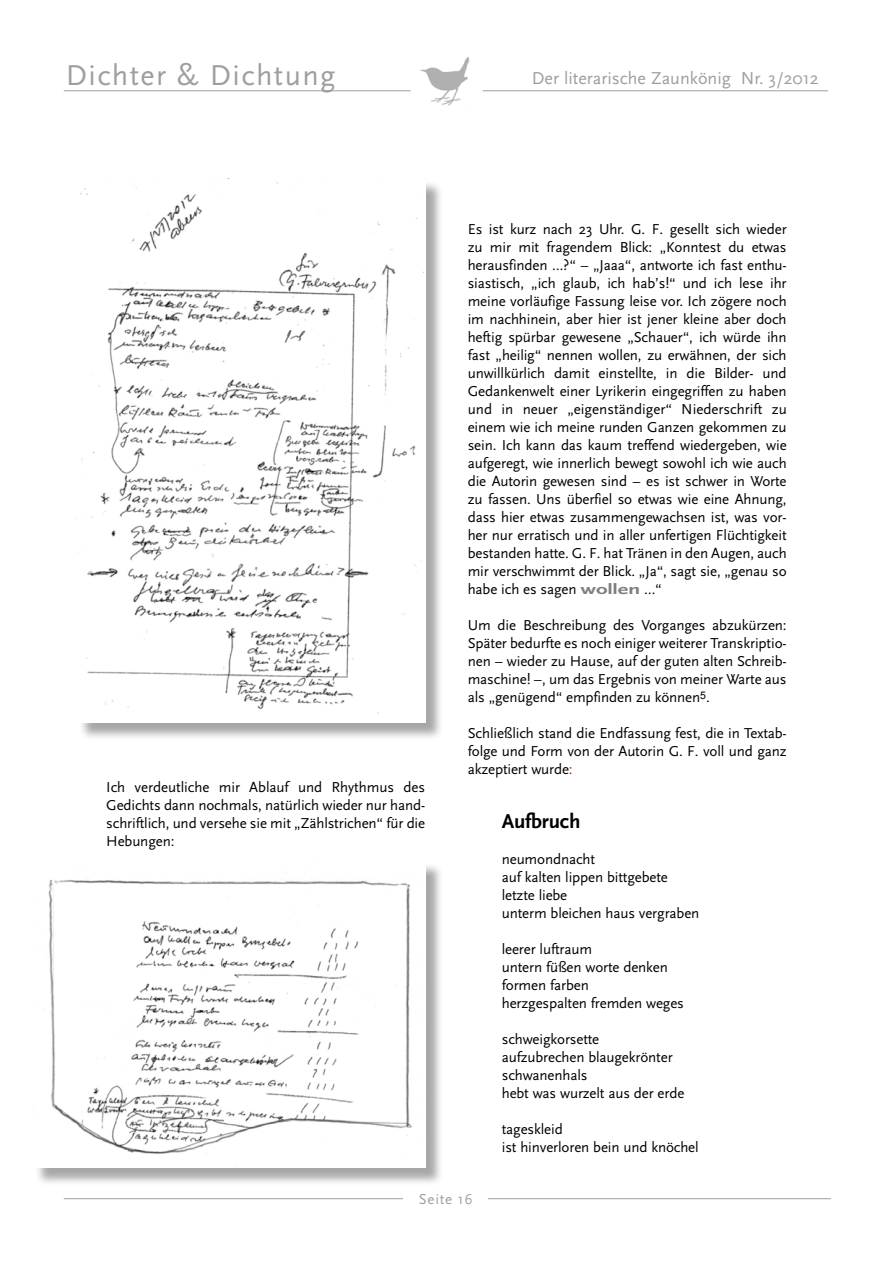
<style>
.page{position:relative;width:893px;height:1263px;background:#fff}
.page>*{position:absolute;margin:0;border:0;box-sizing:border-box;transform-origin:0 0}
.t1{font:30px "Scala Sans";letter-spacing:.05em;color:#9c9e9f}
.t2{font:700 21px "Scala Sans";letter-spacing:-.01em;color:#000}
.t3{font:18px "Scala Sans";color:#9c9e9f}
.t4{font:15px/18px "Scala Sans";letter-spacing:-.01em;color:#000;text-align:justify}
.t5{font:15px "Scala Sans";letter-spacing:.05em;color:#9c9e9f}
.s1{font-weight:700;color:#808080}
.s2{color:#930}
</style>
<div class="page">
<hr style="left:64px;top:91px;width:764px;height:1px;background:#9c9e9f">
<hr style="left:64px;top:1198px;width:767px;height:1px;background:#9c9e9f">
<div style="left:404px;top:1191px;width:84px;height:26px;background:#fff"></div>
<div style="left:78px;top:181px;width:366px;height:560px;background:#000;opacity:.35"></div>
<img style="left:76px;top:178px;width:349px;height:545px">
<div style="left:34px;top:862px;width:410px;height:324px;background:#000;opacity:.35"></div>
<img style="left:34px;top:860px;width:391px;height:307px">
<div style="left:409px;top:44px;width:75px;height:70px;background:#fff;border-radius:50%"></div>
<img style="left:420px;top:57px;width:50px;height:49px">
<div style="left:409px;top:44px;width:75px;height:70px;border:1px solid #fff;border-radius:50%"></div>
<h1 class="t1" style="left:66px;top:59px;width:271px">Dichter &amp; Dichtung</h1>
<p class="t3" style="left:532px;top:68px;width:289px">Der literarische Zaunkönig Nr. 3/2012</p>
<p class="t4" style="left:106px;top:778px;width:320px">Ich verdeutliche mir Ablauf und Rhythmus des Gedichts dann nochmals, natürlich wieder nur hand&shy;schriftlich, und versehe sie mit „Zählstrichen“ für die Hebungen:</p>
<p class="t4" style="left:468px;top:220px;width:321px">Es ist kurz nach 23 Uhr. G. F. gesellt sich wieder zu mir mit fragendem Blick: „Konntest du etwas herausfinden …?“ – „Jaaa“, antworte ich fast enthu&shy;siastisch, „ich glaub, ich hab’s!“ und ich lese ihr meine vorläufige Fassung leise vor. Ich zögere noch im nachhinein, aber hier ist jener kleine aber doch heftig spürbar gewesene „Schauer“, ich würde ihn fast „heilig“ nennen wollen, zu erwähnen, der sich unwillkürlich damit einstellte, in die Bilder- und Gedankenwelt einer Lyrikerin eingegriffen zu haben und in neuer „eigenständiger“ Niederschrift zu einem wie ich meine runden Ganzen gekommen zu sein. Ich kann das kaum treffend wiedergeben, wie aufgeregt, wie innerlich bewegt sowohl ich wie auch die Autorin gewesen sind – es ist schwer in Worte zu fassen. Uns überfiel so etwas wie eine Ahnung, dass hier etwas zusammengewachsen ist, was vor&shy;her nur erratisch und in aller unfertigen Flüchtigkeit bestanden hatte. G. F. hat Tränen in den Augen, auch mir verschwimmt der Blick. „Ja“, sagt sie, „genau so habe ich es sagen <span class="s1">wollen</span> …“</p>
<p class="t4" style="left:468px;top:616px;width:320px">Um die Beschreibung des Vorganges abzukürzen:<br>Später bedurfte es noch einiger weiterer Transkriptio&shy;nen – wieder zu Hause, auf der guten alten Schreib&shy;maschine! –, um das Ergebnis von meiner Warte aus als „genügend“ empfinden zu können<sup>5</sup>.</p>
<p class="t4" style="left:468px;top:724px;width:320px">Schließlich stand die Endfassung fest, die in Textab&shy;folge und Form von der Autorin G. F. voll und ganz akzeptiert wurde<span class="s2">:</span></p>
<h2 class="t2" style="left:502px;top:810px;width:80px">Aufbruch</h2>
<p class="t4" style="left:502px;top:850px;width:199px;text-align:left">neumondnacht<br>auf kalten lippen bittgebete letzte liebe<br>unterm bleichen haus vergraben</p>
<p class="t4" style="left:502px;top:940px;width:184px;text-align:left">leerer luftraum<br>untern füßen worte denken formen farben<br>herzgespalten fremden weges</p>
<p class="t4" style="left:502px;top:1030px;width:184px;text-align:left">schweigkorsette aufzubrechen blaugekrönter schwanenhals<br>hebt was wurzelt aus der erde</p>
<p class="t4" style="left:502px;top:1120px;width:198px">tageskleid<br>ist hinverloren bein und knöchel</p>
<p class="t5" style="left:419px;top:1191px;width:55px">Seite 16</p>
</div>
